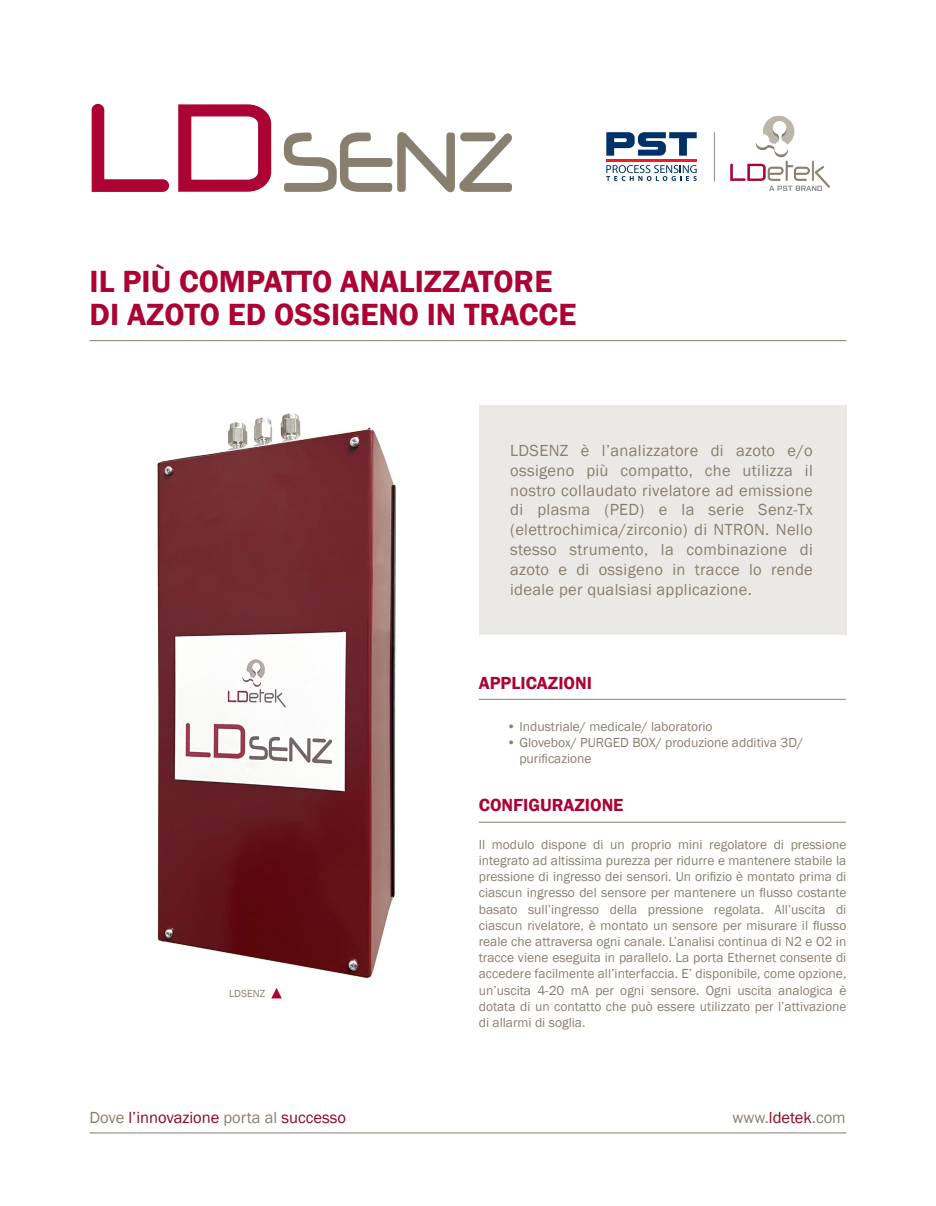
<style>
.page{position:relative;width:936px;height:1206px;background:#fff}
.page>*{position:absolute;margin:0;border:0;box-sizing:border-box;transform-origin:0 0}
.t1{font:600 31.5px/33px "Franklin Gothic";color:#ab0333}
.t2{font:600 18px "Franklin Gothic";color:#ab0333}
.t3{font:16.5px/19.8px "Franklin Gothic";letter-spacing:.02em;color:#887f6f;text-align:justify}
.t4{font:16.5px "Franklin Gothic";color:#8b0625}
.t5{font:16.5px "Franklin Gothic";color:#887f6f}
.t6{font:13.5px/16.2px "Franklin Gothic";color:#887f6f}
.t7{font:10.5px "Franklin Gothic";color:#887f6f}
.s1{color:#887f6f}
.s2{color:#8b0625}
</style>
<div class="page">
<img style="left:157px;top:413px;width:239px;height:565px">
<hr style="left:90px;top:340px;width:756px;height:1px;background:#887f6f">
<div style="left:478px;top:405px;width:368px;height:229px;background:#ebe9e5"></div>
<hr style="left:478px;top:698px;width:367px;height:1px;background:#887f6f">
<hr style="left:478px;top:821px;width:367px;height:1px;background:#887f6f">
<svg style="left:271px;top:988px;width:11px;height:10px"></svg>
<svg style="left:92px;top:104px;width:77px;height:88px"></svg>
<svg style="left:178px;top:104px;width:93px;height:88px"></svg>
<svg style="left:284px;top:132px;width:227px;height:60px"></svg>
<div style="left:460px;top:132px;width:35px;height:9px;background:#887f6f;border-radius:4px"></div>
<svg style="left:606px;top:132px;width:90px;height:24px"></svg>
<svg style="left:606px;top:165px;width:90px;height:16px"></svg>
<hr style="left:606px;top:159px;width:90px;height:2px;background:#ee1d23">
<hr style="left:713px;top:132px;width:1px;height:49px;background:#8a8c8f">
<svg style="left:730px;top:116px;width:99px;height:75px"></svg>
<hr style="left:90px;top:1132px;width:756px;height:1px;background:#887f6f">
<p class="t1" style="left:90px;top:265px;width:488px">IL PIÙ COMPATTO ANALIZZATORE<br>DI AZOTO ED OSSIGENO IN TRACCE</p>
<p class="t3" style="left:510px;top:440px;width:304px">LDSENZ è l’analizzatore di azoto e/o ossigeno più compatto, che utilizza il nostro collaudato rivelatore ad emissione di plasma (PED) e la serie Senz-Tx (elettrochimica/zirconio) di NTRON. Nello stesso strumento, la combinazione di azoto e di ossigeno in tracce lo rende ideale per qualsiasi applicazione.</p>
<p class="t2" style="left:478px;top:671px;width:115px">APPLICAZIONI</p>
<p class="t6" style="left:506px;top:718px;width:207px">• Industriale/ medicale/ laboratorio</p>
<p class="t6" style="left:519px;top:734px;width:285px;text-indent:-12px">• Glovebox/ PURGED BOX/ produzione additiva 3D/ purificazione</p>
<p class="t7" style="left:229px;top:987px;width:38px">LDSENZ</p>
<p class="t2" style="left:478px;top:794px;width:146px">CONFIGURAZIONE</p>
<p class="t6" style="left:478px;top:836px;width:369px;text-align:justify">Il modulo dispone di un proprio mini regolatore di pressione integrato ad altissima purezza per ridurre e mantenere stabile la pressione di ingresso dei sensori. Un orifizio è montato prima di ciascun ingresso del sensore per mantenere un flusso costante basato sull’ingresso della pressione regolata. All’uscita di ciascun rivelatore, è montato un sensore per misurare il flusso reale che attraversa ogni canale. L’analisi continua di N2 e O2 in tracce viene eseguita in parallelo. La porta Ethernet consente di accedere facilmente all’interfaccia. E’ disponibile, come opzione, un’uscita 4-20 mA per ogni sensore. Ogni uscita analogica è dotata di un contatto che può essere utilizzato per l’attivazione di allarmi di soglia.</p>
<p class="t4" style="left:90px;top:1106px;width:258px"><span class="s1">Dove</span> l’innovazione <span class="s1">porta al</span> successo</p>
<p class="t5" style="left:732px;top:1106px;width:115px">www.<span class="s2">ldetek</span>.com</p>
</div>
